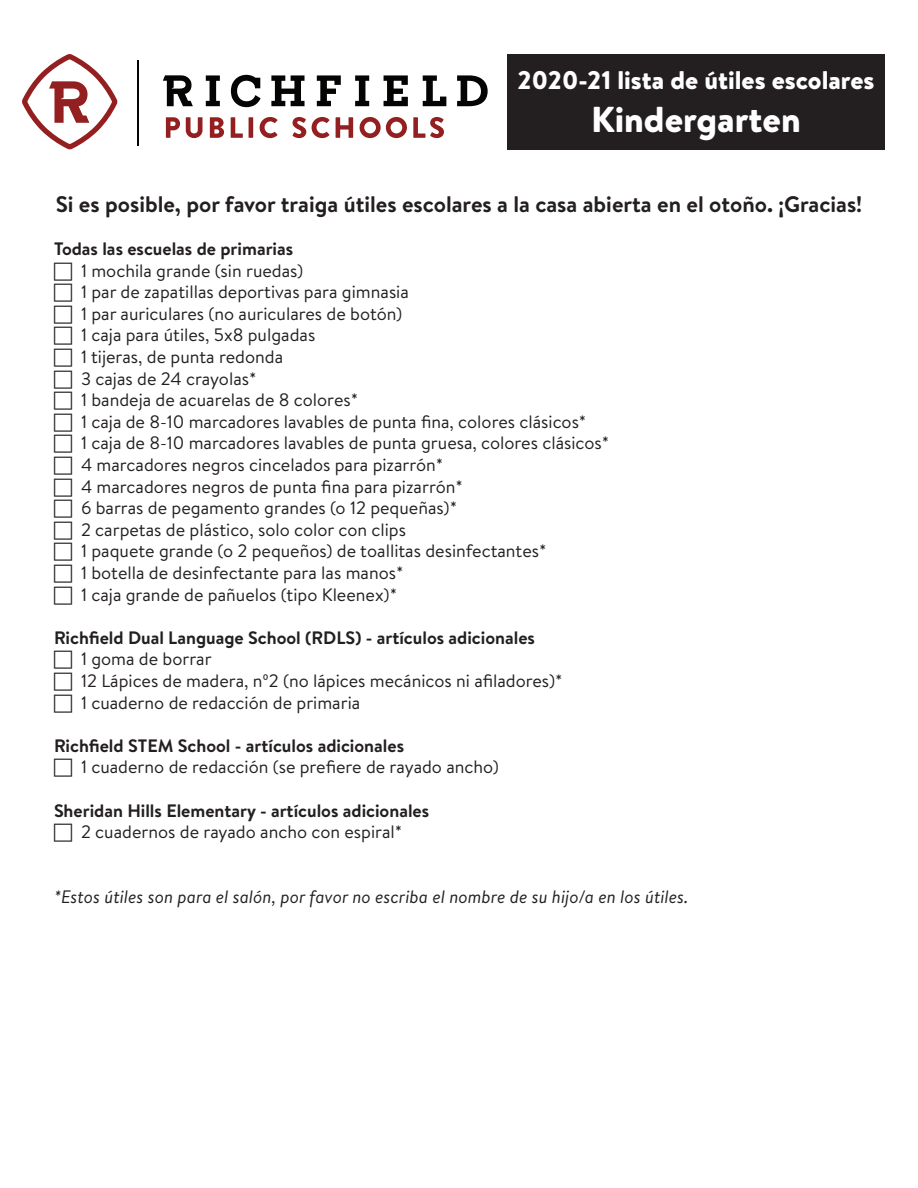
<style>
.page{position:relative;width:918px;height:1188px;background:#fff}
.page>*{position:absolute;margin:0;border:0;box-sizing:border-box;transform-origin:0 0}
.t1{font:900 36px "Brandon Text";color:#fff}
.t2{font:900 25.5px "Brandon Text";color:#fff}
.t3{font:700 22.5px "Brandon Text";color:#231f20}
.t4{font:18px "Brandon Text";color:#231f20}
.t5{font:700 18px "Brandon Text";color:#231f20}
.t6{font:italic 18px "Brandon Text";color:#231f20}
</style>
<div class="page">
<svg style="left:22px;top:54px;width:96px;height:95px"></svg>
<hr style="left:138px;top:60px;width:1px;height:85px;background:#040503">
<svg style="left:206px;top:75px;width:14px;height:31px"></svg>
<svg style="left:271px;top:75px;width:34px;height:31px"></svg>
<svg style="left:317px;top:75px;width:24px;height:31px"></svg>
<svg style="left:355px;top:75px;width:14px;height:31px"></svg>
<svg style="left:384px;top:75px;width:24px;height:31px"></svg>
<svg style="left:423px;top:75px;width:23px;height:31px"></svg>
<svg style="left:163px;top:75px;width:30px;height:31px"></svg>
<svg style="left:457px;top:75px;width:31px;height:31px"></svg>
<svg style="left:231px;top:75px;width:30px;height:32px"></svg>
<svg style="left:166px;top:117px;width:14px;height:21px"></svg>
<svg style="left:186px;top:117px;width:16px;height:21px"></svg>
<svg style="left:210px;top:117px;width:14px;height:21px"></svg>
<svg style="left:231px;top:117px;width:12px;height:21px"></svg>
<hr style="left:249px;top:117px;width:4px;height:21px;background:#941f21">
<svg style="left:260px;top:117px;width:18px;height:21px"></svg>
<svg style="left:292px;top:117px;width:14px;height:21px"></svg>
<svg style="left:312px;top:117px;width:18px;height:21px"></svg>
<svg style="left:336px;top:117px;width:17px;height:21px"></svg>
<svg style="left:360px;top:117px;width:47px;height:21px"></svg>
<svg style="left:413px;top:117px;width:31px;height:21px"></svg>
<div style="left:507px;top:54px;width:378px;height:95px;background:#231f20"></div>
<p class="t2" style="left:518px;top:62px;width:358px">2020-21 lista de útiles escolares</p>
<p class="t1" style="left:591px;top:94px;width:211px">Kindergarten</p>
<p class="t3" style="left:56px;top:188px;width:808px">Si es posible, por favor traiga útiles escolares a la casa abierta en el otoño. ¡Gracias!</p>
<p class="t5" style="left:54px;top:236px;width:241px">Todas las escuelas de primarias</p>
<p class="t4" style="left:81px;top:258px;width:224px">1 mochila grande (sin ruedas)</p>
<p class="t4" style="left:81px;top:280px;width:329px">1 par de zapatillas deportivas para gimnasia</p>
<p class="t4" style="left:81px;top:301px;width:323px">1 par auriculares (no auriculares de botón)</p>
<p class="t4" style="left:81px;top:323px;width:236px">1 caja para útiles, 5x8 pulgadas</p>
<p class="t4" style="left:81px;top:344px;width:204px">1 tijeras, de punta redonda</p>
<p class="t4" style="left:81px;top:366px;width:177px">3 cajas de 24 crayolas*</p>
<p class="t4" style="left:81px;top:388px;width:279px">1 bandeja de acuarelas de 8 colores*</p>
<p class="t4" style="left:81px;top:409px;width:507px">1 caja de 8-10 marcadores lavables de punta fina, colores clásicos*</p>
<p class="t4" style="left:81px;top:431px;width:530px">1 caja de 8-10 marcadores lavables de punta gruesa, colores clásicos*</p>
<p class="t4" style="left:81px;top:452px;width:364px">4 marcadores negros cincelados para pizarrón*</p>
<p class="t4" style="left:81px;top:474px;width:383px">4 marcadores negros de punta fina para pizarrón*</p>
<p class="t4" style="left:81px;top:496px;width:378px">6 barras de pegamento grandes (o 12 pequeñas)*</p>
<p class="t4" style="left:81px;top:517px;width:327px">2 carpetas de plástico, solo color con clips</p>
<p class="t4" style="left:81px;top:539px;width:467px">1 paquete grande (o 2 pequeños) de toallitas desinfectantes*</p>
<p class="t4" style="left:81px;top:560px;width:324px">1 botella de desinfectante para las manos*</p>
<p class="t4" style="left:81px;top:582px;width:318px">1 caja grande de pañuelos (tipo Kleenex)*</p>
<p class="t5" style="left:54px;top:625px;width:483px">Richfield Dual Language School (RDLS) - artículos adicionales</p>
<p class="t4" style="left:81px;top:647px;width:132px">1 goma de borrar</p>
<p class="t4" style="left:81px;top:668px;width:483px">12 Lápices de madera, nº2 (no lápices mecánicos ni afiladores)*</p>
<p class="t4" style="left:81px;top:690px;width:281px">1 cuaderno de redacción de primaria</p>
<p class="t5" style="left:54px;top:733px;width:352px">Richfield STEM School - artículos adicionales</p>
<p class="t4" style="left:81px;top:755px;width:419px">1 cuaderno de redacción (se prefiere de rayado ancho)</p>
<p class="t5" style="left:54px;top:798px;width:377px">Sheridan Hills Elementary - artículos adicionales</p>
<p class="t4" style="left:81px;top:820px;width:323px">2 cuadernos de rayado ancho con espiral*</p>
<p class="t6" style="left:54px;top:884px;width:636px">*Estos útiles son para el salón, por favor no escriba el nombre de su hijo/a en los útiles.</p>
</div>
